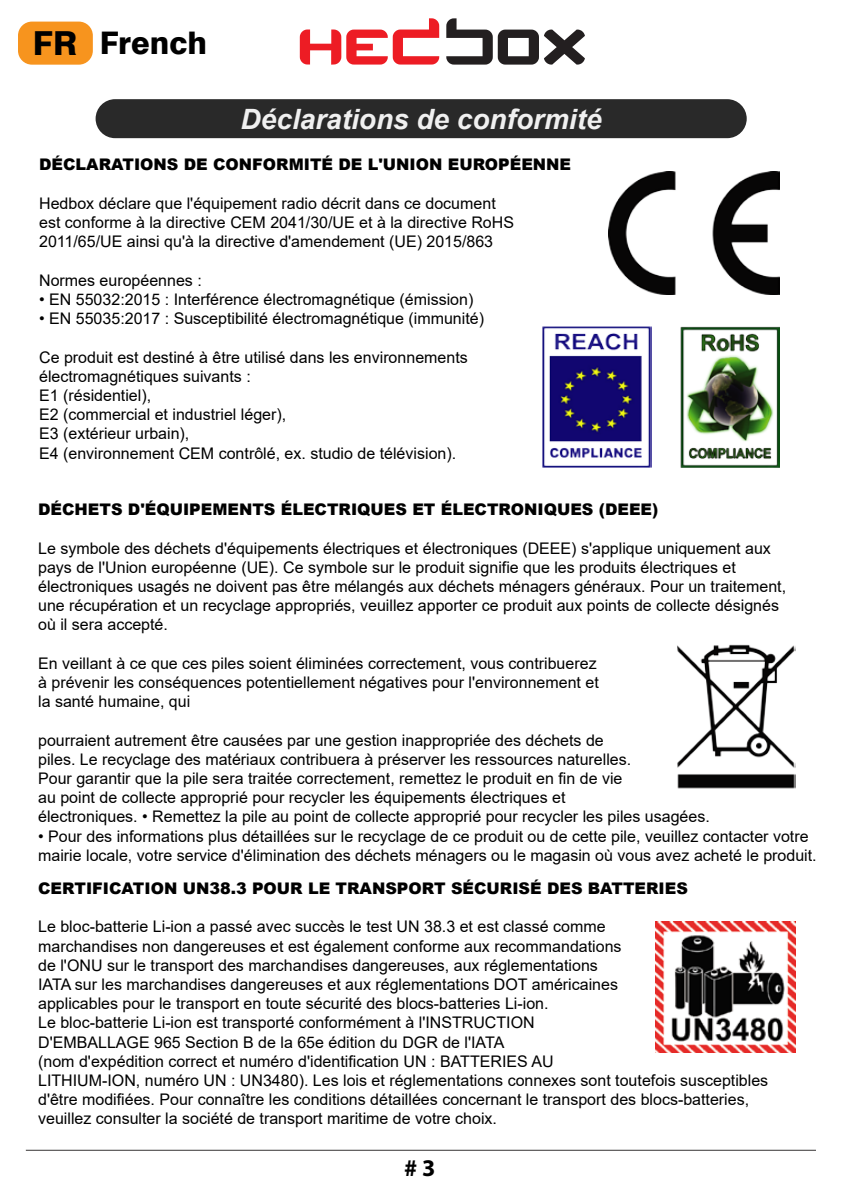
<style>
.page{position:relative;width:842px;height:1191px;background:#fff}
.page>*{position:absolute;margin:0;border:0;box-sizing:border-box;transform-origin:0 0}
.t1{font:800 31.2px "Swiss 721 BT";color:#000}
.t2{font:italic 700 28px "Arial";color:#f0f0f0}
.t3{font:700 24px "Myriad Pro";color:#000}
.t4{font:16px/19.2px "Arial";color:#000}
.t5{font:900 16px "Arial";color:#000}
.s1{font-size:33.2px}
</style>
<div class="page">
<svg style="left:300px;top:18px;width:139px;height:47px"></svg>
<svg style="left:446px;top:18px;width:139px;height:47px"></svg>
<div style="left:96px;top:99px;width:651px;height:39px;background:#292929;border-radius:19px"></div>
<img style="left:677px;top:644px;width:119px;height:145px">
<img style="left:608px;top:172px;width:172px;height:122px">
<img style="left:542px;top:326px;width:109px;height:142px">
<img style="left:680px;top:326px;width:100px;height:141px">
<img style="left:655px;top:921px;width:141px;height:131px">
<hr style="left:26px;top:1149px;width:790px;height:1px;background:#373435">
<div style="left:18px;top:22px;width:75px;height:43px;background:#f7941e;border-radius:14px"></div>
<h1 class="t1" style="left:33px;top:24px;width:175px"><span class="s1">FR</span> French</h1>
<h2 class="t2" style="left:241px;top:101px;width:362px">Déclarations de conformité</h2>
<p class="t5" style="left:39px;top:153px;width:533px">DÉCLARATIONS DE CONFORMITÉ DE L'UNION EUROPÉENNE</p>
<p class="t4" style="left:39px;top:193px;width:476px">Hedbox déclare que l'équipement radio décrit dans ce document est conforme à la directive CEM 2041/30/UE et à la directive RoHS<br>2011/65/UE ainsi qu'à la directive d'amendement (UE) 2015/863</p>
<p class="t4" style="left:39px;top:270px;width:164px">Normes européennes :</p>
<p class="t4" style="left:39px;top:289px;width:436px">• EN 55032:2015 : Interférence électromagnétique (émission)</p>
<p class="t4" style="left:39px;top:309px;width:446px">• EN 55035:2017 : Susceptibilité électromagnétique (immunité)</p>
<p class="t4" style="left:39px;top:347px;width:430px">Ce produit est destiné à être utilisé dans les environnements électromagnétiques suivants :<br>E1 (résidentiel),<br>E2 (commercial et industriel léger),<br>E3 (extérieur urbain),<br>E4 (environnement CEM contrôlé, ex. studio de télévision).</p>
<p class="t5" style="left:38px;top:498px;width:622px">DÉCHETS D'ÉQUIPEMENTS ÉLECTRIQUES ET ÉLECTRONIQUES (DEEE)</p>
<p class="t4" style="left:38px;top:538px;width:749px">Le symbole des déchets d'équipements électriques et électroniques (DEEE) s'applique uniquement aux pays de l'Union européenne (UE). Ce symbole sur le produit signifie que les produits électriques et électroniques usagés ne doivent pas être mélangés aux déchets ménagers généraux. Pour un traitement, une récupération et un recyclage appropriés, veuillez apporter ce produit aux points de collecte désignés où il sera accepté.</p>
<p class="t4" style="left:38px;top:653px;width:562px">En veillant à ce que ces piles soient éliminées correctement, vous contribuerez à prévenir les conséquences potentiellement négatives pour l'environnement et la santé humaine, qui</p>
<p class="t4" style="left:38px;top:730px;width:673px">pourraient autrement être causées par une gestion inappropriée des déchets de<br>piles. Le recyclage des matériaux contribuera à préserver les ressources naturelles.<br>Pour garantir que la pile sera traitée correctement, remettez le produit en fin de vie<br>au point de collecte approprié pour recycler les équipements électriques et<br>électroniques. • Remettez la pile au point de collecte approprié pour recycler les piles usagées.</p>
<p class="t4" style="left:38px;top:826px;width:780px">• Pour des informations plus détaillées sur le recyclage de ce produit ou de cette pile, veuillez contacter votre mairie locale, votre service d'élimination des déchets ménagers ou le magasin où vous avez acheté le produit.</p>
<p class="t5" style="left:38px;top:876px;width:651px">CERTIFICATION UN38.3 POUR LE TRANSPORT SÉCURISÉ DES BATTERIES</p>
<p class="t4" style="left:38px;top:917px;width:732px">Le bloc-batterie Li-ion a passé avec succès le test UN 38.3 et est classé comme<br>marchandises non dangereuses et est également conforme aux recommandations<br>de l'ONU sur le transport des marchandises dangereuses, aux réglementations<br>IATA sur les marchandises dangereuses et aux réglementations DOT américaines<br>applicables pour le transport en toute sécurité des blocs-batteries Li-ion.<br>Le bloc-batterie Li-ion est transporté conformément à l'INSTRUCTION<br>D'EMBALLAGE 965 Section B de la 65e édition du DGR de l'IATA<br>(nom d'expédition correct et numéro d'identification UN : BATTERIES AU<br>LITHIUM-ION, numéro UN : UN3480). Les lois et réglementations connexes sont toutefois susceptibles d'être modifiées. Pour connaître les conditions détaillées concernant le transport des blocs-batteries, veuillez consulter la société de transport maritime de votre choix.</p>
<h3 class="t3" style="left:404px;top:1152px;width:33px"># 3</h3>
</div>
